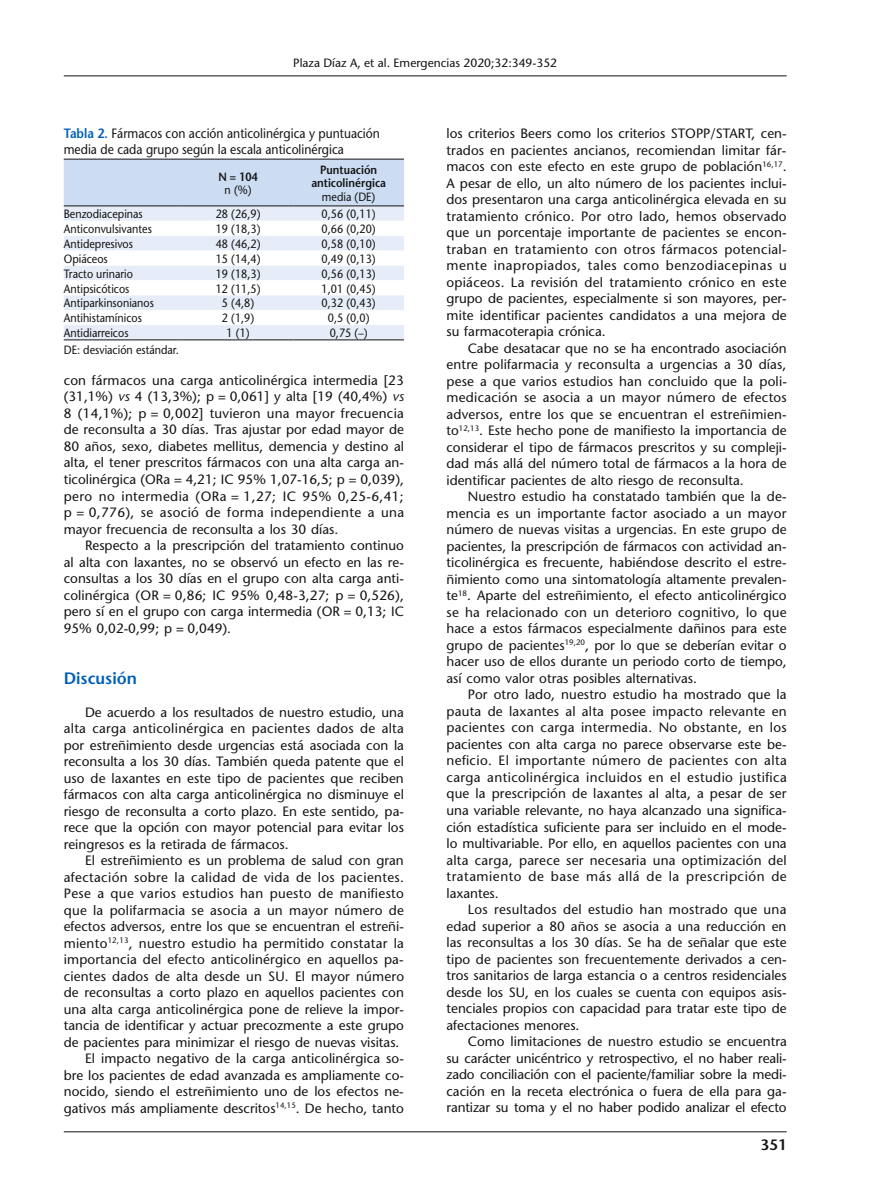
<style>
.page{position:relative;width:893px;height:1191px;background:#fff}
.page>*{position:absolute;margin:0;border:0;box-sizing:border-box;transform-origin:0 0}
.t1{font:600 16.5px "Stone Sans";color:#005fb9}
.t2{font:600 15px "Stone Sans";color:#131413}
.t3{font:13.5px/16.5px "Stone Sans";color:#131413;text-align:justify}
.t4{font:13.5px/16.2px "Stone Sans";color:#131413;scale:.9 1}
.t5{font:13.5px "Stone Sans";letter-spacing:.02em;color:#131413}
.t6{font:13.5px "Stone Sans";letter-spacing:.025em;color:#131413}
.t7{font:12px "Stone Sans";color:#131413;scale:.9 1}
.t8{font:12px "Stone Sans";color:#131413}
.t9{font:600 12px/13.5px "Stone Sans";color:#131413;text-align:center;scale:.9 1}
.s1{font-weight:600;color:#005fb9}
.s2{font-style:italic}
</style>
<div class="page">
<hr style="left:64px;top:1131px;width:723px;height:1px;background:#131413">
<hr style="left:64px;top:75px;width:723px;height:1px;background:#131413">
<div style="left:64px;top:160px;width:340px;height:45px;background:#ccdcf2"></div>
<div style="left:64px;top:206px;width:340px;height:133px;background:#e7edf8"></div>
<svg style="left:64px;top:221px;width:340px;height:104px"></svg>
<hr style="left:64px;top:159px;width:119px;height:1px;background:#131413">
<hr style="left:183px;top:159px;width:110px;height:1px;background:#131413">
<hr style="left:293px;top:159px;width:111px;height:1px;background:#131413">
<hr style="left:64px;top:205px;width:119px;height:1px;background:#131413">
<hr style="left:183px;top:205px;width:110px;height:1px;background:#131413">
<hr style="left:293px;top:205px;width:111px;height:1px;background:#131413">
<hr style="left:64px;top:339px;width:119px;height:1px;background:#131413">
<hr style="left:183px;top:339px;width:110px;height:1px;background:#131413">
<hr style="left:293px;top:339px;width:111px;height:1px;background:#131413">
<p class="t8" style="left:293px;top:56px;width:265px">Plaza Díaz A, et al. Emergencias 2020;32:349-352</p>
<p class="t4" style="left:64px;top:125px;width:353px"><span class="s1">Tabla 2.</span> Fármacos con acción anticolinérgica y puntuación media de cada grupo según la escala anticolinérgica</p>
<p class="t9" style="left:218px;top:169px;width:45px">N = 104</p>
<p class="t7" style="left:225px;top:183px;width:32px">n (%)</p>
<p class="t9" style="left:311px;top:163px;width:84px">Puntuación anticolinérgica</p>
<p class="t7" style="left:322px;top:189px;width:61px">media (DE)</p>
<p class="t7" style="left:64px;top:207px;width:89px">Benzodiacepinas</p>
<p class="t7" style="left:216px;top:207px;width:51px">28 (26,9)</p>
<p class="t7" style="left:322px;top:207px;width:62px">0,56 (0,11)</p>
<p class="t7" style="left:64px;top:222px;width:99px">Anticonvulsivantes</p>
<p class="t7" style="left:216px;top:222px;width:51px">19 (18,3)</p>
<p class="t7" style="left:322px;top:222px;width:62px">0,66 (0,20)</p>
<p class="t7" style="left:64px;top:236px;width:78px">Antidepresivos</p>
<p class="t7" style="left:216px;top:236px;width:51px">48 (46,2)</p>
<p class="t7" style="left:322px;top:236px;width:62px">0,58 (0,10)</p>
<p class="t7" style="left:64px;top:251px;width:50px">Opiáceos</p>
<p class="t7" style="left:216px;top:251px;width:51px">15 (14,4)</p>
<p class="t7" style="left:322px;top:251px;width:62px">0,49 (0,13)</p>
<p class="t7" style="left:64px;top:266px;width:78px">Tracto urinario</p>
<p class="t7" style="left:216px;top:266px;width:51px">19 (18,3)</p>
<p class="t7" style="left:322px;top:266px;width:62px">0,56 (0,13)</p>
<p class="t7" style="left:64px;top:281px;width:75px">Antipsicóticos</p>
<p class="t7" style="left:216px;top:281px;width:51px">12 (11,5)</p>
<p class="t7" style="left:322px;top:281px;width:62px">1,01 (0,45)</p>
<p class="t7" style="left:64px;top:296px;width:102px">Antiparkinsonianos</p>
<p class="t7" style="left:222px;top:296px;width:37px">5 (4,8)</p>
<p class="t7" style="left:322px;top:296px;width:62px">0,32 (0,43)</p>
<p class="t7" style="left:64px;top:311px;width:88px">Antihistamínicos</p>
<p class="t7" style="left:222px;top:311px;width:37px">2 (1,9)</p>
<p class="t7" style="left:328px;top:311px;width:48px">0,5 (0,0)</p>
<p class="t7" style="left:64px;top:326px;width:73px">Antidiarreicos</p>
<p class="t7" style="left:227px;top:326px;width:27px">1 (1)</p>
<p class="t7" style="left:330px;top:326px;width:43px">0,75 (–)</p>
<p class="t7" style="left:64px;top:342px;width:130px">DE: desviación estándar.</p>
<p class="t3" style="left:64px;top:372px;width:342px">con fármacos una carga anticolinérgica intermedia [23 (31,1%) <span class="s2">vs</span> 4 (13,3%); p = 0,061] y alta [19 (40,4%) <span class="s2">vs </span>8 (14,1%); p = 0,002] tuvieron una mayor frecuencia de reconsulta a 30 días. Tras ajustar por edad mayor de 80 años, sexo, diabetes mellitus, demencia y destino al alta, el tener prescritos fármacos con una alta carga an&shy;ticolinérgica (ORa = 4,21; IC 95% 1,07-16,5; p = 0,039), pero no intermedia (ORa = 1,27; IC 95% 0,25-6,41; p = 0,776), se asoció de forma independiente a una mayor frecuencia de reconsulta a los 30 días.</p>
<p class="t3" style="left:64px;top:537px;width:342px;text-indent:21px">Respecto a la prescripción del tratamiento continuo al alta con laxantes, no se observó un efecto en las re&shy;consultas a los 30 días en el grupo con alta carga anti&shy;colinérgica (OR = 0,86; IC 95% 0,48-3,27; p = 0,526), pero sí en el grupo con carga intermedia (OR = 0,13; IC 95% 0,02-0,99; p = 0,049).</p>
<p class="t1" style="left:64px;top:668px;width:75px">Discusión</p>
<p class="t3" style="left:64px;top:703px;width:342px;text-indent:21px">De acuerdo a los resultados de nuestro estudio, una alta carga anticolinérgica en pacientes dados de alta por estreñimiento desde urgencias está asociada con la reconsulta a los 30 días. También queda patente que el uso de laxantes en este tipo de pacientes que reciben fármacos con alta carga anticolinérgica no disminuye el riesgo de reconsulta a corto plazo. En este sentido, pa&shy;rece que la opción con mayor potencial para evitar los reingresos es la retirada de fármacos.</p>
<p class="t3" style="left:85px;top:852px;width:320px">El estreñimiento es un problema de salud con gran</p>
<p class="t6" style="left:64px;top:869px;width:342px">afectación sobre la calidad de vida de los pacientes.</p>
<p class="t6" style="left:64px;top:885px;width:342px">Pese a que varios estudios han puesto de manifiesto</p>
<p class="t5" style="left:64px;top:902px;width:342px">que la polifarmacia se asocia a un mayor número de</p>
<p class="t3" style="left:64px;top:918px;width:342px">efectos adversos, entre los que se encuentran el estreñi-</p>
<p class="t5" style="left:64px;top:935px;width:342px">miento<sup>12,13</sup>, nuestro estudio ha permitido constatar la</p>
<p class="t3" style="left:64px;top:951px;width:341px">importancia del efecto anticolinérgico en aquellos pa-</p>
<p class="t3" style="left:64px;top:967px;width:342px">cientes dados de alta desde un SU. El mayor número</p>
<p class="t3" style="left:64px;top:984px;width:342px">de reconsultas a corto plazo en aquellos pacientes con</p>
<p class="t3" style="left:64px;top:1000px;width:342px">una alta carga anticolinérgica pone de relieve la impor-</p>
<p class="t3" style="left:64px;top:1017px;width:342px">tancia de identificar y actuar precozmente a este grupo</p>
<p class="t3" style="left:64px;top:1033px;width:337px">de pacientes para minimizar el riesgo de nuevas visitas.</p>
<p class="t3" style="left:85px;top:1050px;width:320px">El impacto negativo de la carga anticolinérgica so-</p>
<p class="t3" style="left:64px;top:1066px;width:342px">bre los pacientes de edad avanzada es ampliamente co-</p>
<p class="t3" style="left:64px;top:1083px;width:342px">nocido, siendo el estreñimiento uno de los efectos ne-</p>
<p class="t3" style="left:64px;top:1099px;width:342px">gativos más ampliamente descritos<sup>14,15</sup>. De hecho, tanto</p>
<p class="t3" style="left:446px;top:125px;width:342px">los criterios Beers como los criterios STOPP/START, cen&shy;trados en pacientes ancianos, recomiendan limitar fár&shy;macos con este efecto en este grupo de población<sup>16,17</sup>.<br>A pesar de ello, un alto número de los pacientes inclui&shy;dos presentaron una carga anticolinérgica elevada en su tratamiento crónico. Por otro lado, hemos observado que un porcentaje importante de pacientes se encon&shy;traban en tratamiento con otros fármacos potencial&shy;mente inapropiados, tales como benzodiacepinas u opiáceos. La revisión del tratamiento crónico en este grupo de pacientes, especialmente si son mayores, per&shy;mite identificar pacientes candidatos a una mejora de su farmacoterapia crónica.</p>
<p class="t3" style="left:446px;top:340px;width:342px;text-indent:21px">Cabe desatacar que no se ha encontrado asociación entre polifarmacia y reconsulta a urgencias a 30 días, pese a que varios estudios han concluido que la poli&shy;medicación se asocia a un mayor número de efectos adversos, entre los que se encuentran el estreñimien&shy;to<sup>12,13</sup>. Este hecho pone de manifiesto la importancia de considerar el tipo de fármacos prescritos y su compleji&shy;dad más allá del número total de fármacos a la hora de identificar pacientes de alto riesgo de reconsulta.</p>
<p class="t3" style="left:446px;top:488px;width:342px;text-indent:21px">Nuestro estudio ha constatado también que la de&shy;mencia es un importante factor asociado a un mayor número de nuevas visitas a urgencias. En este grupo de pacientes, la prescripción de fármacos con actividad an&shy;ticolinérgica es frecuente, habiéndose descrito el estre&shy;ñimiento como una sintomatología altamente prevalen&shy;te<sup>18</sup>. Aparte del estreñimiento, el efecto anticolinérgico se ha relacionado con un deterioro cognitivo, lo que hace a estos fármacos especialmente dañinos para este grupo de pacientes<sup>19,20</sup>, por lo que se deberían evitar o hacer uso de ellos durante un periodo corto de tiempo, así como valor otras posibles alternativas.</p>
<p class="t3" style="left:446px;top:686px;width:342px;text-indent:21px">Por otro lado, nuestro estudio ha mostrado que la pauta de laxantes al alta posee impacto relevante en pacientes con carga intermedia. No obstante, en los pacientes con alta carga no parece observarse este be&shy;neficio. El importante número de pacientes con alta carga anticolinérgica incluidos en el estudio justifica que la prescripción de laxantes al alta, a pesar de ser una variable relevante, no haya alcanzado una significa&shy;ción estadística suficiente para ser incluido en el mode&shy;lo multivariable. Por ello, en aquellos pacientes con una alta carga, parece ser necesaria una optimización del tratamiento de base más allá de la prescripción de laxantes.</p>
<p class="t3" style="left:446px;top:901px;width:342px;text-indent:21px">Los resultados del estudio han mostrado que una edad superior a 80 años se asocia a una reducción en las reconsultas a los 30 días. Se ha de señalar que este tipo de pacientes son frecuentemente derivados a cen&shy;tros sanitarios de larga estancia o a centros residenciales desde los SU, en los cuales se cuenta con equipos asis&shy;tenciales propios con capacidad para tratar este tipo de afectaciones menores.</p>
<p class="t3" style="left:446px;top:1033px;width:342px;text-indent:21px">Como limitaciones de nuestro estudio se encuentra su carácter unicéntrico y retrospectivo, el no haber reali&shy;zado conciliación con el paciente/familiar sobre la medi&shy;cación en la receta electrónica o fuera de ella para ga&shy;rantizar su toma y el no haber podido analizar el efecto</p>
<p class="t2" style="left:761px;top:1135px;width:27px">351</p>
</div>
